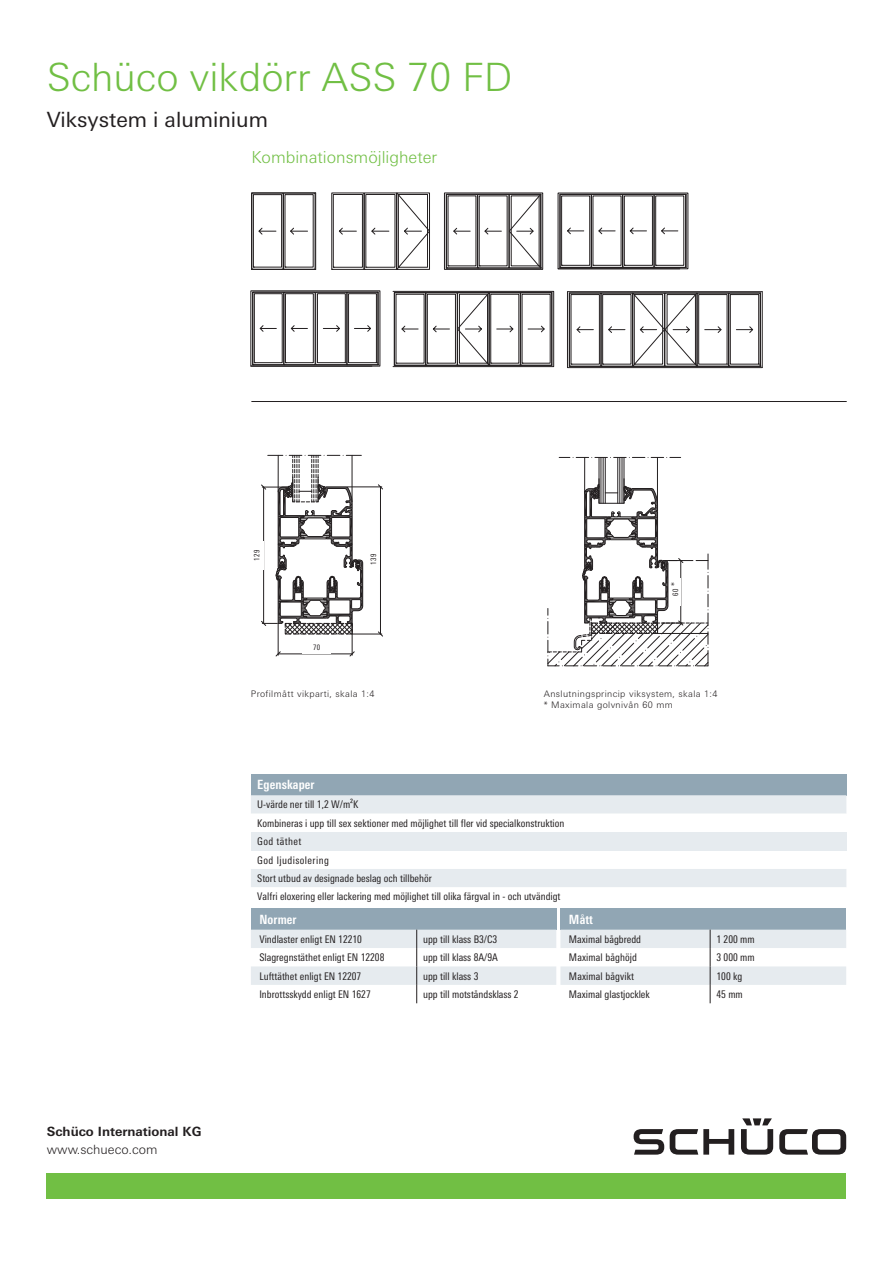
<style>
.page{position:relative;width:893px;height:1263px;background:#fff}
.page>*{position:absolute;margin:0;border:0;box-sizing:border-box;transform-origin:0 0}
.t1{font:300 39px "Univers For Schueco 330";color:#71bf44}
.t2{font:21px "Univers For Schueco 430 Reg";color:#231f20}
.t3{font:300 16.5px "Univers For Schueco 330";color:#71bf44}
.t4{font:700 12.75px "Univers For Schueco 630";color:#231f20}
.t5{font:12.75px "Univers For Schueco 620 Cd Bd";letter-spacing:.01em;color:#fff}
.t6{font:300 12.75px "Univers For Schueco 330";color:#231f20}
.t7{font:10.5px/18.5px "Univers For Schueco 420 Cd Rg";color:#231f20}
.t8{font:300 9px/10.8px "Univers For Schueco 330";letter-spacing:.04em;color:#231f20}
.t9{font:7.5px "Univers For Schueco 420 Cd Rg";letter-spacing:.04em;color:#231f20}
</style>
<div class="page">
<svg style="left:634px;top:1118px;width:212px;height:36px"></svg>
<div style="left:47px;top:1173px;width:799px;height:26px;background:#71bf44"></div>
<div style="left:251px;top:774px;width:595px;height:21px;background:#91a6b4"></div>
<svg style="left:251px;top:795px;width:595px;height:19px;background:#e5eaee"></svg>
<svg style="left:251px;top:850px;width:595px;height:37px;fill:#e6ebef"></svg>
<div style="left:251px;top:832px;width:595px;height:18px;background:#e6ebef"></div>
<div style="left:251px;top:908px;width:305px;height:22px;background:#91a6b4"></div>
<div style="left:560px;top:908px;width:286px;height:22px;background:#91a6b4"></div>
<svg style="left:251px;top:930px;width:595px;height:73px"></svg>
<hr style="left:251px;top:401px;width:596px;height:1px;background:#231f20">
<svg style="left:251px;top:193px;width:65px;height:77px"></svg>
<div style="left:332px;top:193px;width:32px;height:76px;border:1px solid #231f20"></div>
<div style="left:364px;top:193px;width:33px;height:76px;border:1px solid #231f20"></div>
<svg style="left:339px;top:228px;width:17px;height:6px"></svg>
<svg style="left:372px;top:228px;width:17px;height:6px"></svg>
<svg style="left:397px;top:193px;width:33px;height:77px"></svg>
<div style="left:444px;top:193px;width:99px;height:76px;border:1px solid #231f20"></div>
<svg style="left:446px;top:194px;width:96px;height:75px"></svg>
<div style="left:558px;top:193px;width:130px;height:76px;border:1px solid #231f20"></div>
<hr style="left:686px;top:194px;width:1px;height:74px;background:#231f20">
<hr style="left:558px;top:268px;width:122px;height:1px;background:#231f20">
<svg style="left:560px;top:194px;width:126px;height:74px"></svg>
<hr style="left:251px;top:366px;width:121px;height:1px;background:#231f20">
<div style="left:251px;top:291px;width:129px;height:75px;border:1px solid #231f20"></div>
<svg style="left:252px;top:292px;width:127px;height:73px"></svg>
<div style="left:393px;top:291px;width:161px;height:76px;border:1px solid #231f20"></div>
<svg style="left:394px;top:292px;width:158px;height:74px"></svg>
<hr style="left:762px;top:292px;width:1px;height:76px;background:#231f20">
<svg style="left:567px;top:291px;width:195px;height:77px"></svg>
<svg style="left:261px;top:454px;width:122px;height:203px"></svg>
<div style="left:302px;top:640px;width:29px;height:13px;background:#fff"></div>
<div style="left:250px;top:541px;width:13px;height:28px;background:#fff"></div>
<div style="left:367px;top:545px;width:13px;height:28px;background:#fff"></div>
<svg style="left:559px;top:457px;width:122px;height:1px"></svg>
<hr style="left:584px;top:457px;width:1px;height:36px;background:#231f20">
<hr style="left:617px;top:457px;width:1px;height:46px;background:#231f20">
<hr style="left:605px;top:457px;width:1px;height:46px;background:#231f20">
<div style="left:599px;top:457px;width:25px;height:46px;border:1px solid #231f20"></div>
<hr style="left:657px;top:457px;width:1px;height:46px;background:#231f20">
<hr style="left:601px;top:457px;width:1px;height:46px;background:#231f20">
<hr style="left:603px;top:457px;width:1px;height:46px;background:#231f20">
<hr style="left:619px;top:457px;width:1px;height:46px;background:#231f20">
<hr style="left:622px;top:457px;width:1px;height:46px;background:#231f20">
<svg style="left:548px;top:479px;width:161px;height:188px"></svg>
<div style="left:670px;top:578px;width:10px;height:28px;background:#fff"></div>
<h1 class="t1" style="left:47px;top:55px;width:467px">Schüco vikdörr ASS 70 FD</h1>
<h2 class="t2" style="left:47px;top:108px;width:223px">Viksystem i aluminium</h2>
<h3 class="t3" style="left:251px;top:148px;width:187px">Kombinationsmöjligheter</h3>
<p class="t9" style="left:252px;top:560px;width:12px;rotate:-90deg">129</p>
<p class="t9" style="left:369px;top:565px;width:12px;rotate:-90deg">139</p>
<p class="t9" style="left:313px;top:643px;width:9px">70</p>
<p class="t8" style="left:251px;top:688px;width:125px">Profilmått vikparti, skala 1:4</p>
<p class="t8" style="left:671px;top:580px;width:5px">*</p>
<p class="t9" style="left:671px;top:596px;width:9px;rotate:-90deg">60</p>
<p class="t8" style="left:544px;top:688px;width:175px">Anslutningsprincip viksystem, skala 1:4 * Maximala golvnivån 60 mm</p>
<p class="t4" style="left:47px;top:1123px;width:156px">Schüco International KG</p>
<p class="t6" style="left:47px;top:1141px;width:112px">www.schueco.com</p>
<p class="t5" style="left:257px;top:777px;width:59px">Egenskaper</p>
<p class="t7" style="left:257px;top:795px;width:309px">U-värde ner till 1,2 W/m²K<br>Kombineras i upp till sex sektioner med möjlighet till fler vid specialkonstruktion God täthet<br>God ljudisolering<br>Stort utbud av designade beslag och tillbehör<br>Valfri eloxering eller lackering med möjlighet till olika färgval in - och utvändigt</p>
<p class="t5" style="left:259px;top:911px;width:39px">Normer</p>
<p class="t7" style="left:259px;top:930px;width:104px">Vindlaster enligt EN 12210</p>
<p class="t7" style="left:423px;top:930px;width:76px">upp till klass B3/C3</p>
<p class="t7" style="left:259px;top:948px;width:127px">Slagregnstäthet enligt EN 12208</p>
<p class="t7" style="left:423px;top:948px;width:76px">upp till klass 8A/9A</p>
<p class="t7" style="left:259px;top:966px;width:103px">Lufttäthet enligt EN 12207</p>
<p class="t7" style="left:423px;top:966px;width:57px">upp till klass 3</p>
<p class="t7" style="left:259px;top:985px;width:113px">Inbrottsskydd enligt EN 1627</p>
<p class="t7" style="left:423px;top:985px;width:97px">upp till motståndsklass 2</p>
<p class="t5" style="left:569px;top:911px;width:26px">Mått</p>
<p class="t7" style="left:569px;top:930px;width:74px">Maximal bågbredd</p>
<p class="t7" style="left:716px;top:930px;width:40px">1 200 mm</p>
<p class="t7" style="left:569px;top:948px;width:70px">Maximal båghöjd</p>
<p class="t7" style="left:716px;top:948px;width:40px">3 000 mm</p>
<p class="t7" style="left:569px;top:966px;width:67px">Maximal bågvikt</p>
<p class="t7" style="left:716px;top:966px;width:27px">100 kg</p>
<p class="t7" style="left:569px;top:985px;width:82px">Maximal glastjocklek</p>
<p class="t7" style="left:716px;top:985px;width:28px">45 mm</p>
</div>
